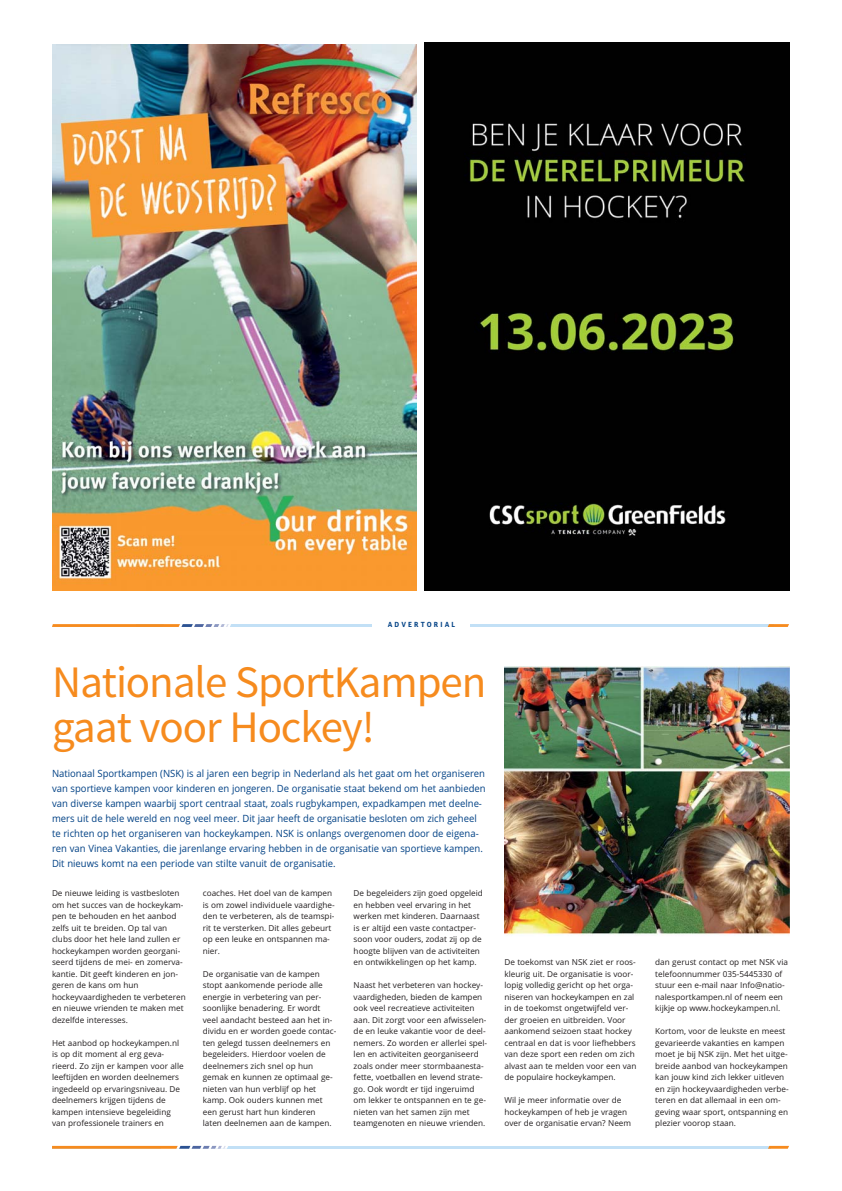
<style>
.page{position:relative;width:842px;height:1191px;background:#fff}
.page>*{position:absolute;margin:0;border:0;box-sizing:border-box;transform-origin:0 0}
.t1{font:45px/45px "Source Sans Pro";letter-spacing:-.025em;color:#f68b1e}
.t2{font:10px/15px "Open Sans";color:#004185;scale:.95 1}
.t3{font:8.2px/11.5px "Open Sans";color:#231f20}
.t4{font:700 8px "Gak Sans";letter-spacing:.265em;color:#004185}
</style>
<div class="page">
<img style="left:52px;top:45px;width:364px;height:545px">
<img style="left:425px;top:43px;width:364px;height:547px">
<hr style="left:52px;top:1145px;width:719px;height:3px;background:#c2e0f6">
<svg style="left:52px;top:1145px;width:176px;height:3px"></svg>
<svg style="left:768px;top:1145px;width:21px;height:3px"></svg>
<hr style="left:137px;top:624px;width:637px;height:3px;background:#c2e0f6">
<svg style="left:52px;top:624px;width:179px;height:3px"></svg>
<svg style="left:768px;top:624px;width:21px;height:3px"></svg>
<div style="left:373px;top:619px;width:97px;height:11px;background:#fff"></div>
<img style="left:504px;top:666px;width:285px;height:269px">
<p class="t4" style="left:388px;top:622px;width:69px">ADVERTORIAL</p>
<h1 class="t1" style="left:52px;top:663px;width:436px">Nationale SportKampen gaat voor Hockey!</h1>
<p class="t2" style="left:52px;top:766px;width:458px">Nationaal Sportkampen (NSK) is al jaren een begrip in Nederland als het gaat om het organiseren van sportieve kampen voor kinderen en jongeren. De organisatie staat bekend om het aanbieden van diverse kampen waarbij sport centraal staat, zoals rugbykampen, expadkampen met deelne&shy;mers uit de hele wereld en nog veel meer. Dit jaar heeft de organisatie besloten om zich geheel te richten op het organiseren van hockeykampen. NSK is onlangs overgenomen door de eigena&shy;ren van Vinea Vakanties, die jarenlange ervaring hebben in de organisatie van sportieve kampen.<br>Dit nieuws komt na een periode van stilte vanuit de organisatie.</p>
<p class="t3" style="left:52px;top:888px;width:135px">De nieuwe leiding is vastbesloten om het succes van de hockeykam&shy;pen te behouden en het aanbod zelfs uit te breiden. Op tal van clubs door het hele land zullen er hockeykampen worden georgani&shy;seerd tijdens de mei- en zomerva&shy;kantie. Dit geeft kinderen en jon&shy;geren de kans om hun hockeyvaardigheden te verbeteren en nieuwe vrienden te maken met dezelfde interesses.</p>
<p class="t3" style="left:52px;top:1038px;width:133px">Het aanbod op hockeykampen.nl is op dit moment al erg geva&shy;rieerd. Zo zijn er kampen voor alle leeftijden en worden deelnemers ingedeeld op ervaringsniveau. De deelnemers krijgen tijdens de kampen intensieve begeleiding van professionele trainers en</p>
<p class="t3" style="left:354px;top:888px;width:131px">De begeleiders zijn goed opgeleid en hebben veel ervaring in het werken met kinderen. Daarnaast is er altijd een vaste contactper&shy;soon voor ouders, zodat zij op de hoogte blijven van de activiteiten en ontwikkelingen op het kamp.</p>
<p class="t3" style="left:354px;top:980px;width:135px">Naast het verbeteren van hockey&shy;vaardigheden, bieden de kampen ook veel recreatieve activiteiten aan. Dit zorgt voor een afwisselen&shy;de en leuke vakantie voor de deel&shy;nemers. Zo worden er allerlei spel&shy;len en activiteiten georganiseerd zoals onder meer stormbaanesta&shy;fette, voetballen en levend strate&shy;go. Ook wordt er tijd ingeruimd om lekker te ontspannen en te ge&shy;nieten van het samen zijn met teamgenoten en nieuwe vrienden.</p>
<p class="t3" style="left:203px;top:888px;width:133px">coaches. Het doel van de kampen is om zowel individuele vaardighe&shy;den te verbeteren, als de teamspi&shy;rit te versterken. Dit alles gebeurt op een leuke en ontspannen ma&shy;nier.</p>
<p class="t3" style="left:203px;top:969px;width:135px">De organisatie van de kampen stopt aankomende periode alle energie in verbetering van per&shy;soonlijke benadering. Er wordt veel aandacht besteed aan het in&shy;dividu en er worden goede contac&shy;ten gelegd tussen deelnemers en begeleiders. Hierdoor voelen de deelnemers zich snel op hun gemak en kunnen ze optimaal ge&shy;nieten van hun verblijf op het kamp. Ook ouders kunnen met een gerust hart hun kinderen laten deelnemen aan de kampen.</p>
<p class="t3" style="left:504px;top:957px;width:134px">De toekomst van NSK ziet er roos&shy;kleurig uit. De organisatie is voor&shy;lopig volledig gericht op het orga&shy;niseren van hockeykampen en zal in de toekomst ongetwijfeld ver&shy;der groeien en uitbreiden. Voor aankomend seizoen staat hockey centraal en dat is voor liefhebbers van deze sport een reden om zich alvast aan te melden voor een van de populaire hockeykampen.</p>
<p class="t3" style="left:504px;top:1095px;width:128px">Wil je meer informatie over de hockeykampen of heb je vragen over de organisatie ervan? Neem</p>
<p class="t3" style="left:655px;top:957px;width:134px">dan gerust contact op met NSK via telefoonnummer 035-5445330 of stuur een e-mail naar Info@natio&shy;nalesportkampen.nl of neem een kijkje op www.hockeykampen.nl.</p>
<p class="t3" style="left:655px;top:1026px;width:135px">Kortom, voor de leukste en meest gevarieerde vakanties en kampen moet je bij NSK zijn. Met het uitge&shy;breide aanbod van hockeykampen kan jouw kind zich lekker uitleven en zijn hockeyvaardigheden verbe&shy;teren en dat allemaal in een om&shy;geving waar sport, ontspanning en plezier voorop staan.</p>
</div>
